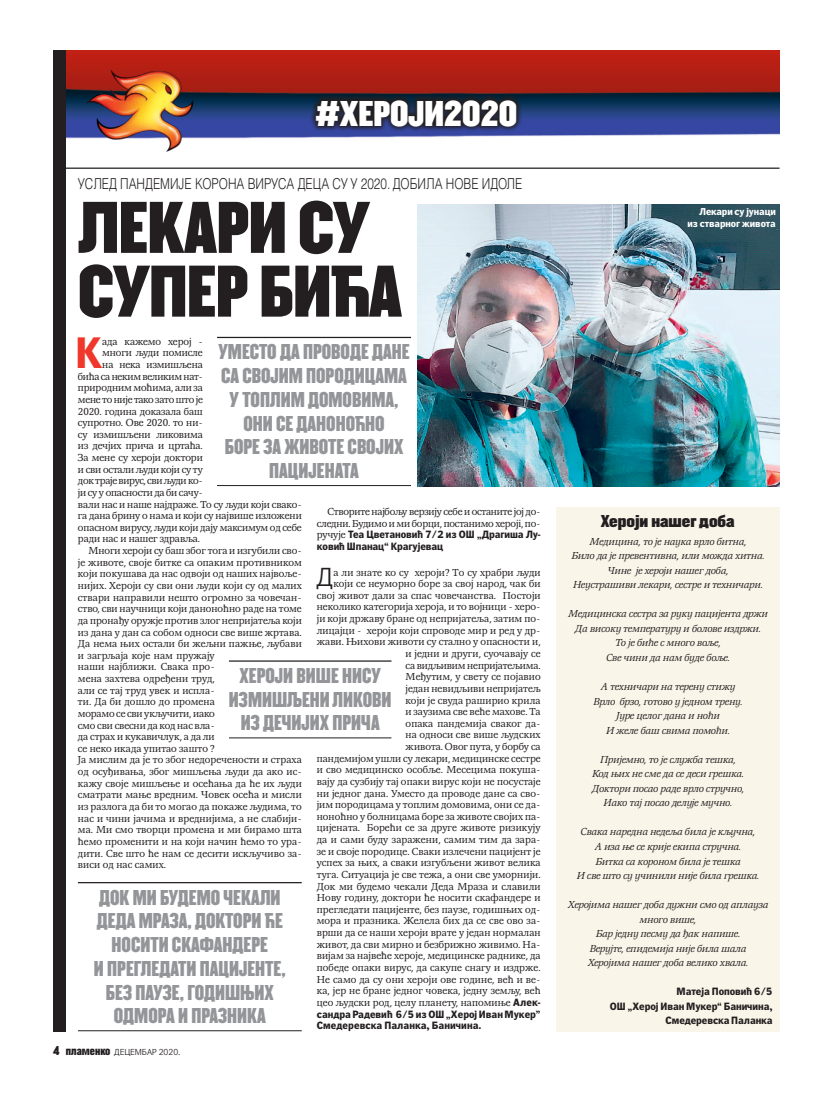
<style>
.page{position:relative;width:815px;height:1106px;background:#fff}
.page>*{position:absolute;margin:0;border:0;box-sizing:border-box;transform-origin:0 0}
.t1{font:63.75px/63.8px "Champion Middle";letter-spacing:-.005em;color:#231f20;scale:.95 1}
.t2{font:700 44.12px "Politika Sans";color:#ef372b}
.t3{font:31.25px "Champion Middle";color:#fff}
.t4{font:300 26.25px "Politika Sans Display";color:#231f20}
.t5{font:18.75px/23.8px "Champion Welter";color:#939598;text-align:center}
.t6{font:300 15px "SP Helicon Cy Narrow";color:#231f20;scale:.96 1}
.t7{font:15px "Champion Middle";color:#231f20}
.t8{font:10.62px/11.6px "Magna";letter-spacing:.01em;color:#231f20;text-align:right}
.t9{font:italic 10.62px/14.5px "Magna";letter-spacing:-.005em;color:#231f20;text-align:center}
.t10{font:700 10.62px/11.6px "Politika Sans";letter-spacing:-.005em;color:#231f20}
.t11{font:10.62px/11.6px "Magna";letter-spacing:-.015em;color:#231f20;text-align:right}
.t12{font:10.62px "Magna";letter-spacing:-.025em;color:#231f20}
.t13{font:10.62px "Magna";letter-spacing:-.02em;color:#231f20}
.t14{font:10.62px "Magna";letter-spacing:-.01em;color:#231f20}
.t15{font:700 10px/11.9px "Politika Sans";letter-spacing:-.005em;color:#fff;text-align:right}
.t16{font:300 8.75px "Politika Sans Display";color:#231f20}
.s1{font-family:"Magna";font-weight:400}
.s2{font-family:"Politika Sans";font-weight:700}
.s3{font-family:"Champion Middle";font-weight:400;font-size:11.25px}
.s4{font-family:"Champion Welter";font-weight:400;font-size:10.62px}
</style>
<div class="page">
<img style="left:66px;top:50px;width:714px;height:89px">
<div style="left:53px;top:50px;width:13px;height:981px;background:#231f20"></div>
<img style="left:74px;top:52px;width:133px;height:100px">
<hr style="left:53px;top:167px;width:727px;height:2px;background:#231f20">
<svg style="left:309px;top:93px;width:471px;height:46px;background:#32426c"></svg>
<img style="left:417px;top:204px;width:363px;height:282px">
<div style="left:556px;top:507px;width:224px;height:524px;background:#faf5e9"></div>
<hr style="left:229px;top:660px;width:162px;height:1px;background:#231f20">
<hr style="left:229px;top:737px;width:162px;height:1px;background:#231f20">
<hr style="left:217px;top:337px;width:194px;height:1px;background:#231f20">
<hr style="left:217px;top:485px;width:194px;height:1px;background:#231f20">
<hr style="left:78px;top:882px;width:224px;height:1px;background:#231f20">
<hr style="left:78px;top:1030px;width:224px;height:1px;background:#231f20">
<h3 class="t3" style="left:315px;top:92px;width:203px">#хероји2020</h3>
<h3 class="t6" style="left:78px;top:175px;width:464px">УСлед пандемије корона вируса деца су у 2020. добила нове идоле</h3>
<h1 class="t1" style="left:78px;top:199px;width:342px">Лекари су су-пер бића</h1>
<h2 class="t2" style="left:75px;top:334px;width:29px">K</h2>
<p class="t8" style="left:102px;top:335px;width:100px">ада кажемо херој -</p>
<h3 class="t5" style="left:218px;top:340px;width:193px">Уместо да проводе дане са својим породицама у топлим домовима, они се даноноћно<br>боре за животе својих пацијената</h3>
<p class="t8" style="left:102px;top:347px;width:102px">многи људи помисле</p>
<p class="t8" style="left:102px;top:359px;width:102px">на нека измишљена</p>
<p class="t12" style="left:78px;top:370px;width:126px">бића са неким великим нат-</p>
<p class="t8" style="left:78px;top:382px;width:126px">природним моћима, али за</p>
<p class="t13" style="left:78px;top:393px;width:126px">мене то није тако зато што је</p>
<p class="t8" style="left:78px;top:405px;width:126px">2020. година доказала баш</p>
<p class="t8" style="left:78px;top:417px;width:126px">супротно. Ове 2020. то ни-</p>
<p class="t8" style="left:78px;top:428px;width:126px">су измишљени ликовима</p>
<p class="t8" style="left:78px;top:440px;width:126px">из дечјих прича и цртаћа.</p>
<p class="t8" style="left:78px;top:452px;width:126px">За мене су хероји доктори</p>
<p class="t14" style="left:78px;top:463px;width:126px">и сви остали људи који су ту</p>
<p class="t12" style="left:78px;top:475px;width:126px">док траје вирус, сви људи ко-</p>
<p class="t11" style="left:78px;top:487px;width:126px">ји су у опасности да би сачу-</p>
<p class="t8" style="left:78px;top:498px;width:225px">вали нас и наше најдраже. То су људи који свако-</p>
<p class="t8" style="left:78px;top:510px;width:225px">га дана брину о нама и који су највише изложени</p>
<p class="t8" style="left:78px;top:521px;width:225px">опасном вирусу, људи који дају максимум од себе</p>
<p class="t8" style="left:78px;top:533px;width:124px">ради нас и нашег здравља.</p>
<p class="t8" style="left:89px;top:545px;width:215px">Многи хероји су баш због тога и изгубили сво-</p>
<p class="t8" style="left:78px;top:556px;width:225px">је животе, своје битке са опаким противником</p>
<p class="t8" style="left:78px;top:568px;width:225px">који покушава да нас одвоји од наших највоље-</p>
<p class="t8" style="left:78px;top:580px;width:225px">нијих. Хероји су сви они људи који су од малих</p>
<p class="t8" style="left:78px;top:591px;width:225px">ствари направили нешто огромно за човечан-</p>
<p class="t8" style="left:78px;top:603px;width:225px">ство, сви научници који даноноћно раде на томе</p>
<p class="t8" style="left:78px;top:614px;width:225px">да пронађу оружје против злог непријатеља који</p>
<p class="t8" style="left:78px;top:626px;width:225px">из дана у дан са собом односи све више жртава.</p>
<p class="t8" style="left:78px;top:638px;width:225px">Да нема њих остали би жељни пажње, љубави</p>
<p class="t8" style="left:78px;top:649px;width:138px">и загрљаја које нам пружају</p>
<p class="t8" style="left:78px;top:661px;width:138px">наши најближи. Свака про-</p>
<p class="t8" style="left:78px;top:673px;width:138px">мена захтева одређени труд,</p>
<p class="t8" style="left:78px;top:684px;width:138px">али се тај труд увек и испла-</p>
<p class="t8" style="left:78px;top:696px;width:138px">ти. Да би дошло до промена</p>
<p class="t11" style="left:78px;top:707px;width:138px">морамо се сви укључити, иако</p>
<p class="t8" style="left:78px;top:719px;width:138px">смо сви свесни да код нас вла-</p>
<p class="t8" style="left:78px;top:731px;width:138px">да страх и кукавичлук, а да ли</p>
<p class="t8" style="left:78px;top:742px;width:138px">се неко икада упитао зашто ?</p>
<p class="t8" style="left:78px;top:754px;width:225px">Ја мислим да је то због недоречености и страха</p>
<p class="t8" style="left:78px;top:766px;width:225px">од осуђивања, због мишљења људи да ако ис-</p>
<p class="t8" style="left:78px;top:777px;width:225px">кажу своје мишљење и осећања да ће их људи</p>
<p class="t8" style="left:78px;top:789px;width:225px">сматрати мање вредним. Човек осећа и мисли</p>
<p class="t8" style="left:78px;top:800px;width:225px">из разлога да би то могао да покаже људима, то</p>
<p class="t8" style="left:78px;top:812px;width:225px">нас и чини јачима и вреднијима, а не слабији-</p>
<p class="t8" style="left:78px;top:824px;width:225px">ма. Ми смо творци промена и ми бирамо шта</p>
<p class="t8" style="left:78px;top:835px;width:225px">ћемо променити и на који начин ћемо то ура-</p>
<p class="t8" style="left:78px;top:847px;width:225px">дити. Све што ће нам се десити искључиво за-</p>
<p class="t8" style="left:78px;top:859px;width:90px">виси од нас самих.</p>
<p class="t11" style="left:317px;top:506px;width:225px">Створите најбољу верзију себе и останите јој до&shy;следни. Будимо и ми борци, постанимо херојi, по-</p>
<p class="t10" style="left:317px;top:529px;width:225px"><span class="s1">ручује</span> Теа Цветановић 7/2 из ОШ „Драгиша Лу&shy;ковић Шпанац“ Kрагујевац</p>
<h3 class="t4" style="left:317px;top:566px;width:17px">Д</h3>
<p class="t8" style="left:317px;top:566px;width:225px">а ли знате ко су хероји? То су храбри људи који се неуморно боре за свој народ, чак би свој живот дали за спас човечанства. Постоји неколико категорија хероја, и то војници - херо&shy;ји који државу бране од непријатеља, затим по&shy;лицајци - хероји који спроводе мир и ред у др&shy;жави. Њихови животи су стално у опасности и, и једни и други, суочавају се<br>са видљивим непријатељима.<br>Међутим, у свету се појавио<br>један невидљиви непријатељ<br>који је свуда раширио крила<br>и заузима све веће махове. Та<br>опака пандемија сваког да-<br>на односи све више људских<br>живота. Овог пута, у борбу са<br>пандемијом ушли су лекари, медицинске сестре и сво медицинско особље. Месецима покуша&shy;вају да сузбију тај опаки вирус који не посустаје ни једног дана. Уместо да проводе дане са сво&shy;јим породицама у топлим домовима, они се да&shy;ноноћно у болницама боре за животе својих па&shy;цијената. Борећи се за друге животе ризикују да и сами буду заражени, самим тим да зара&shy;зе и своје породице. Сваки излечени пацијент је успех за њих, а сваки изгубљени живот велика туга. Ситуација је све тежа, а они све уморнији.<br>Док ми будемо чекали Деда Мраза и славили Нову годину, доктори ће носити скафандере и прегледати пацијенте, без паузе, годишњих од&shy;мора и празника. Желела бих да се све ово за&shy;врши да се наши хероји врате у један нормалан живот, да сви мирно и безбрижно живимо. На&shy;вијам за највеће хероје, медицинске раднике, да победе опаки вирус, да сакупе снагу и издрже.<br>Не само да су они хероји ове године, већ и ве&shy;ка, јер не бране једног човека, једну земљу, већ цео људски род, целу планету, напомиње <span class="s2">Алек-</span></p>
<p class="t10" style="left:317px;top:1009px;width:225px">сандра Радевић 6/5 из ОШ „Херој Иван Мукер”<br>Смедеревска Паланка, Баничина.</p>
<h3 class="t5" style="left:229px;top:664px;width:164px">Хероји више нису измишљени ликови из дечијих прича</h3>
<h3 class="t5" style="left:94px;top:885px;width:193px">Док ми будемо чекали<br>Деда Мраза, доктори ће носити скафандере<br>и прегледати пацијенте, без паузе, годишњих одмора и празника</h3>
<p class="t16" style="left:53px;top:1047px;width:129px"><span class="s3">4</span> <span class="s4">пламенко</span> децЕМБАР 2020.</p>
<p class="t15" style="left:688px;top:207px;width:90px">Лекари су јунаци из стварног живота</p>
<h3 class="t7" style="left:601px;top:510px;width:135px">Хероји нашег доба</h3>
<p class="t9" style="left:571px;top:534px;width:195px">Медицина, то је наука врло битна,<br>Било да је превентивна, или можда хитна.<br>Чине је хероји нашег доба,<br>Неустрашиви лекари, сестре и техничари.</p>
<p class="t9" style="left:568px;top:607px;width:201px">Медицинска сестра за руку пацијента држи<br>Да високу температуру и болове издржи.<br>То је биће с много воље,<br>Све чини да нам буде боље.</p>
<p class="t9" style="left:593px;top:679px;width:151px">А техничари на терену стижу<br>Врло брзо, готово у једном трену.<br>Јуре целог дана и ноћи<br>И желе баш свима помоћи.</p>
<p class="t9" style="left:592px;top:752px;width:154px">Пријемно, то је служба тешка,<br>Код њих не сме да се деси грешка.<br>Доктори посао раде врло стручно,<br>Иако тај посао делује мучно.</p>
<p class="t9" style="left:576px;top:825px;width:184px">Свака наредна недеља била је кључна, А иза ње се крије екипа стручна.<br>Битка са короном била је тешка<br>И све што су учинили није била грешка.</p>
<p class="t9" style="left:568px;top:897px;width:202px">Херојима нашег доба дужни смо од аплауза много више,<br>Бар једну песму да ђак напише.<br>Верујте, епидемија није била шала<br>Херојима нашег доба велико хвала.</p>
<p class="t10" style="left:610px;top:985px;width:164px;line-height:14.5px;text-align:right">Матеја Поповић 6/5<br>ОШ „Херој Иван Мукер“ Баничина,<br>Смедеревска Паланка</p>
</div>
